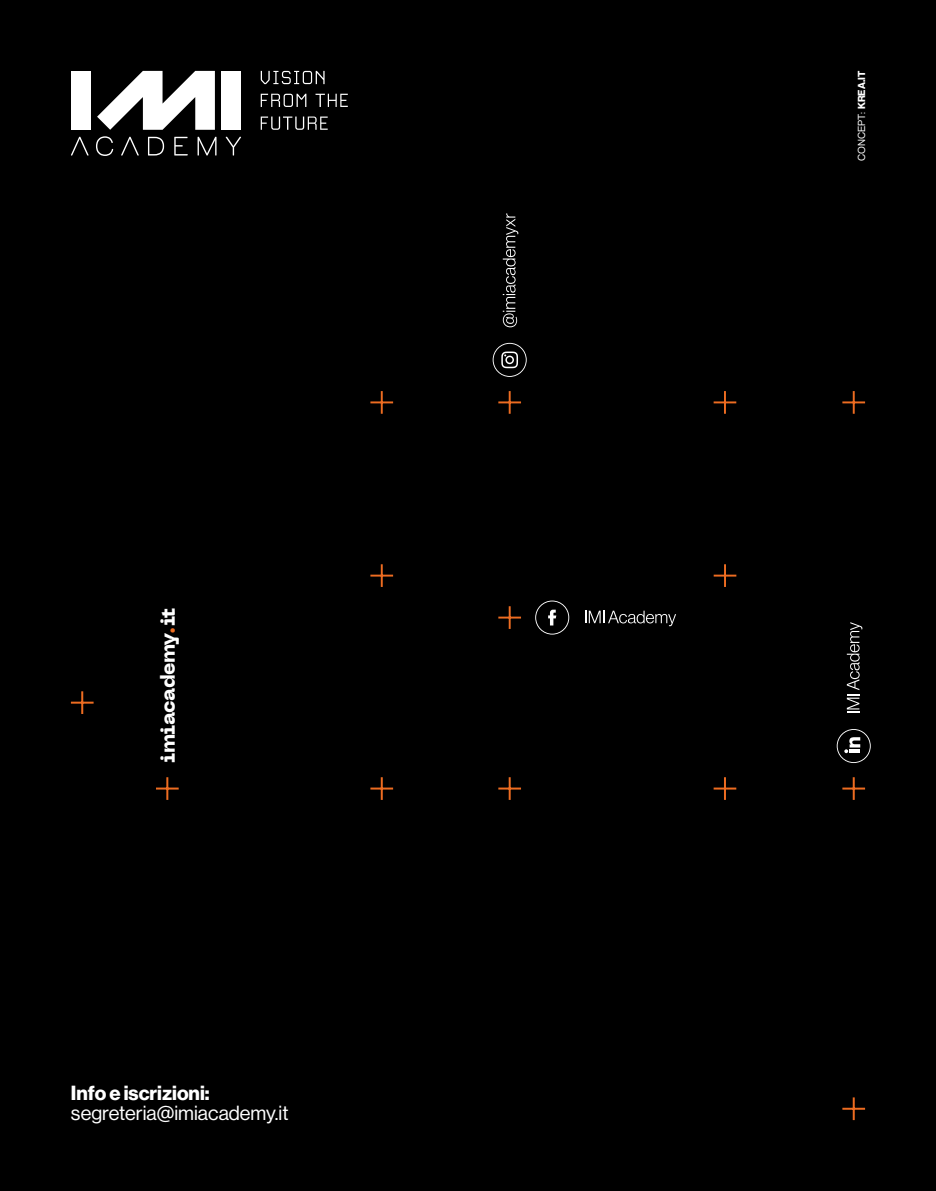
<style>
.page{position:relative;width:936px;height:1191px;background:#fff}
.page>*{position:absolute;margin:0;border:0;box-sizing:border-box;transform-origin:0 0}
.t1{font:20px "N Haas Grotesk DS Pro 55 Rg";color:#fff}
.t2{font:20px "N Haas Grotesk DS Pro 75 Bd";color:#fff}
.t3{font:800 20px "Neue Machina";letter-spacing:-.03em;color:#fff}
.t4{font:10px "N Haas Grotesk DS Pro 55 Rg";color:#fff}
.s1{color:#ed6c21}
.s2{font-family:"N Haas Grotesk DS Pro 75 Bd"}
</style>
<div class="page">
<div style="left:0;top:0;width:935px;height:1191px;background:#000"></div>
<svg style="left:97px;top:71px;width:118px;height:59px"></svg>
<div style="left:71px;top:71px;width:19px;height:59px;background:#fff"></div>
<div style="left:221px;top:71px;width:20px;height:59px;background:#fff"></div>
<svg style="left:71px;top:137px;width:18px;height:18px"></svg>
<svg style="left:96px;top:136px;width:17px;height:20px"></svg>
<svg style="left:121px;top:137px;width:18px;height:18px"></svg>
<svg style="left:148px;top:137px;width:16px;height:18px"></svg>
<svg style="left:174px;top:137px;width:14px;height:18px"></svg>
<svg style="left:197px;top:137px;width:19px;height:18px"></svg>
<svg style="left:226px;top:137px;width:15px;height:18px"></svg>
<svg style="left:261px;top:71px;width:63px;height:13px"></svg>
<svg style="left:261px;top:94px;width:45px;height:13px"></svg>
<svg style="left:315px;top:94px;width:33px;height:13px"></svg>
<svg style="left:261px;top:117px;width:66px;height:13px"></svg>
<svg style="left:585px;top:610px;width:91px;height:16px"></svg>
<svg style="left:535px;top:600px;width:34px;height:34px"></svg>
<svg style="left:502px;top:213px;width:16px;height:114px"></svg>
<svg style="left:492px;top:343px;width:34px;height:34px"></svg>
<svg style="left:846px;top:622px;width:16px;height:91px"></svg>
<svg style="left:836px;top:729px;width:34px;height:34px"></svg>
<hr style="left:842px;top:1107px;width:23px;height:2px;background:#ed6c21">
<hr style="left:852px;top:1097px;width:2px;height:23px;background:#ed6c21">
<hr style="left:842px;top:401px;width:23px;height:2px;background:#ed6c21">
<hr style="left:852px;top:391px;width:2px;height:23px;background:#ed6c21">
<hr style="left:713px;top:401px;width:23px;height:2px;background:#ed6c21">
<hr style="left:724px;top:391px;width:2px;height:23px;background:#ed6c21">
<hr style="left:498px;top:401px;width:23px;height:2px;background:#ed6c21">
<hr style="left:508px;top:391px;width:2px;height:23px;background:#ed6c21">
<hr style="left:498px;top:616px;width:23px;height:2px;background:#ed6c21">
<hr style="left:508px;top:606px;width:2px;height:23px;background:#ed6c21">
<hr style="left:370px;top:401px;width:23px;height:2px;background:#ed6c21">
<hr style="left:381px;top:391px;width:2px;height:23px;background:#ed6c21">
<hr style="left:370px;top:574px;width:23px;height:2px;background:#ed6c21">
<hr style="left:381px;top:564px;width:2px;height:23px;background:#ed6c21">
<hr style="left:713px;top:574px;width:23px;height:2px;background:#ed6c21">
<hr style="left:724px;top:564px;width:2px;height:23px;background:#ed6c21">
<hr style="left:71px;top:701px;width:23px;height:2px;background:#ed6c21">
<hr style="left:81px;top:691px;width:2px;height:23px;background:#ed6c21">
<hr style="left:842px;top:787px;width:23px;height:2px;background:#ed6c21">
<hr style="left:852px;top:777px;width:2px;height:23px;background:#ed6c21">
<hr style="left:713px;top:787px;width:23px;height:2px;background:#ed6c21">
<hr style="left:724px;top:777px;width:2px;height:23px;background:#ed6c21">
<hr style="left:498px;top:787px;width:23px;height:2px;background:#ed6c21">
<hr style="left:508px;top:777px;width:2px;height:23px;background:#ed6c21">
<hr style="left:370px;top:787px;width:23px;height:2px;background:#ed6c21">
<hr style="left:381px;top:777px;width:2px;height:23px;background:#ed6c21">
<hr style="left:156px;top:787px;width:23px;height:2px;background:#ed6c21">
<hr style="left:166px;top:777px;width:2px;height:23px;background:#ed6c21">
<p class="t3" style="left:155px;top:763px;width:157px;rotate:-90deg">imiacademy<span class="s1">.</span>it</p>
<p class="t2" style="left:71px;top:1081px;width:140px">Info e iscrizioni:</p>
<p class="t1" style="left:71px;top:1101px;width:219px">segreteria@imiacademy.it</p>
<p class="t4" style="left:855px;top:161px;width:91px;rotate:-90deg">CONCEPT: <span class="s2">KREA.IT</span></p>
</div>
